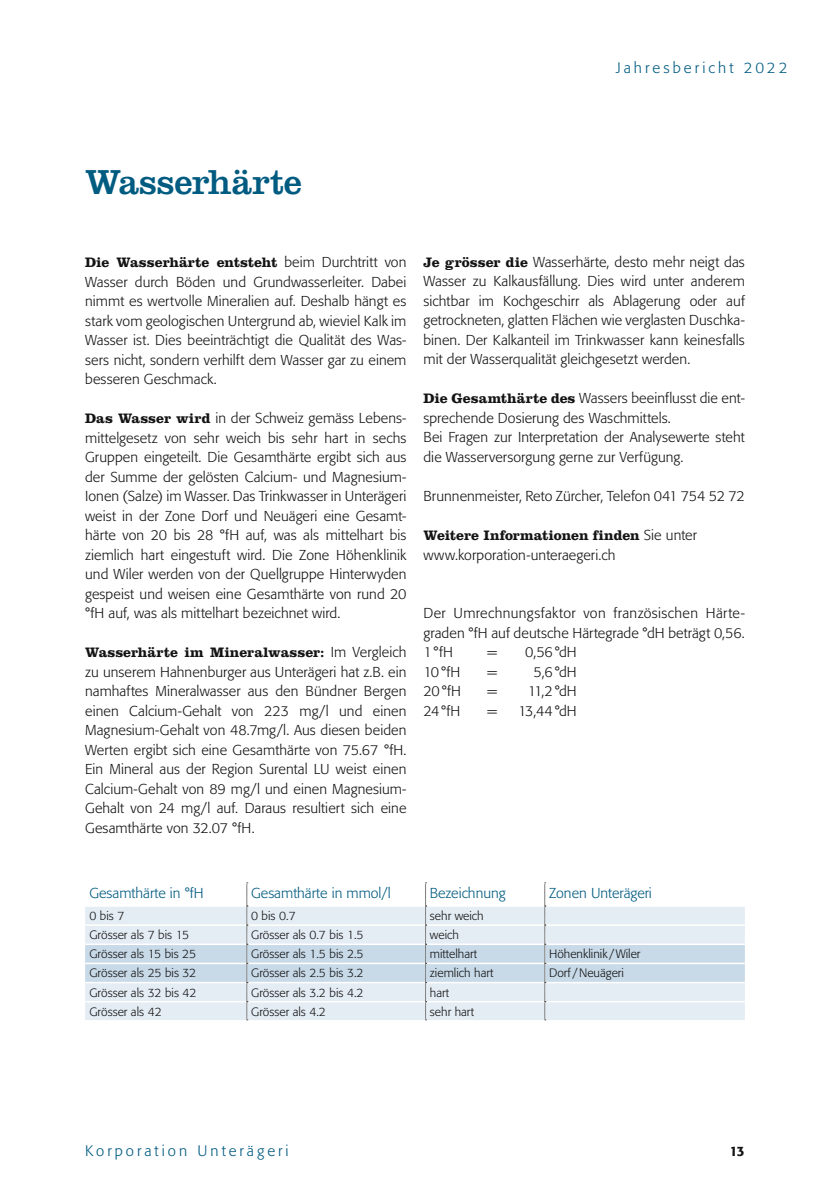
<style>
.page{position:relative;width:830px;height:1191px;background:#fff}
.page>*{position:absolute;margin:0;border:0;box-sizing:border-box;transform-origin:0 0}
.t1{font:36px "Clarendon LT Std";letter-spacing:-.005em;color:#005b81}
.t2{font:300 15px "Formata";letter-spacing:.2em;color:#005b81}
.t3{font:300 14.25px/19.5px "Formata";letter-spacing:.005em;color:#131413;text-align:justify}
.t4{font:700 14.25px "Clarendon LT Std";color:#131413}
.t5{font:300 14.25px "Formata";color:#005b81}
.t6{font:500 13.5px "Formata";color:#131413}
.t7{font:300 12px "Formata";color:#131413}
.s1{font-family:"Formata";font-weight:300}
.s2{font-family:"Clarendon LT Std";font-weight:700}
</style>
<div class="page">
<svg style="left:85px;top:882px;width:659px;height:138px"></svg>
<p class="t2" style="left:615px;top:59px;width:173px">Jahresbericht 2022</p>
<h1 class="t1" style="left:85px;top:161px;width:218px">Wasserhärte</h1>
<p class="t4" style="left:85px;top:254px;width:323px">Die Wasserhärte entsteht <span class="s1">beim Durchtritt von</span></p>
<p class="t3" style="left:85px;top:272px;width:323px">Wasser durch Böden und Grundwasserleiter. Dabei nimmt es wertvolle Mineralien auf. Deshalb hängt es stark vom geologischen Untergrund ab, wieviel Kalk im Wasser ist. Dies beeinträchtigt die Qualität des Was&shy;sers nicht, sondern verhilft dem Wasser gar zu einem besseren Geschmack.</p>
<p class="t3" style="left:85px;top:408px;width:323px"><span class="s2">Das Wasser wird</span> in der Schweiz gemäss Lebens&shy;mittelgesetz von sehr weich bis sehr hart in sechs Gruppen eingeteilt. Die Gesamthärte ergibt sich aus der Summe der gelösten Calcium- und Magnesium-Ionen (Salze) im Wasser. Das Trinkwasser in Unterägeri weist in der Zone Dorf und Neuägeri eine Gesamt&shy;härte von 20 bis 28 °fH auf, was als mittelhart bis ziemlich hart eingestuft wird. Die Zone Höhenklinik und Wiler werden von der Quellgruppe Hinterwyden gespeist und weisen eine Gesamthärte von rund 20 °fH auf, was als mittelhart bezeichnet wird.</p>
<p class="t4" style="left:85px;top:644px;width:323px">Wasserhärte im Mineralwasser: <span class="s1">Im Vergleich</span></p>
<p class="t3" style="left:85px;top:662px;width:323px">zu unserem Hahnenburger aus Unterägeri hat z.B. ein namhaftes Mineralwasser aus den Bündner Bergen einen Calcium-Gehalt von 223 mg/l und einen Magnesium-Gehalt von 48.7mg/l. Aus diesen beiden Werten ergibt sich eine Gesamthärte von 75.67 °fH.<br>Ein Mineral aus der Region Surental LU weist einen Calcium-Gehalt von 89 mg/l und einen Magnesium-Gehalt von 24 mg/l auf. Daraus resultiert sich eine Gesamthärte von 32.07 °fH.</p>
<p class="t3" style="left:423px;top:252px;width:323px"><span class="s2">Je grösser die</span> Wasserhärte, desto mehr neigt das Wasser zu Kalkausfällung. Dies wird unter anderem sichtbar im Kochgeschirr als Ablagerung oder auf getrockneten, glatten Flächen wie verglasten Duschka&shy;binen. Der Kalkanteil im Trinkwasser kann keinesfalls mit der Wasserqualität gleichgesetzt werden.</p>
<p class="t3" style="left:423px;top:389px;width:323px;text-align:left"><span class="s2">Die Gesamthärte des</span> Wassers beeinflusst die ent&shy;sprechende Dosierung des Waschmittels.<br>Bei Fragen zur Interpretation der Analysewerte steht die Wasserversorgung gerne zur Verfügung.</p>
<p class="t3" style="left:423px;top:486px;width:322px">Brunnenmeister, Reto Zürcher, Telefon 041 754 52 72</p>
<p class="t4" style="left:423px;top:526px;width:275px">Weitere Informationen finden <span class="s1">Sie unter</span></p>
<p class="t3" style="left:423px;top:545px;width:193px">www.korporation-unteraegeri.ch</p>
<p class="t3" style="left:423px;top:603px;width:323px">Der Umrechnungsfaktor von französischen Härte&shy;graden °fH auf deutsche Härtegrade °dH beträgt 0,56.<br>1°fH</p>
<p class="t3" style="left:487px;top:642px;width:11px">=</p>
<p class="t3" style="left:525px;top:642px;width:53px">0,56°dH</p>
<p class="t3" style="left:423px;top:662px;width:38px">10°fH</p>
<p class="t3" style="left:487px;top:662px;width:11px">=</p>
<p class="t3" style="left:533px;top:662px;width:45px">5,6°dH</p>
<p class="t3" style="left:423px;top:681px;width:39px">20°fH</p>
<p class="t3" style="left:487px;top:681px;width:11px">=</p>
<p class="t3" style="left:527px;top:681px;width:50px">11,2°dH</p>
<p class="t3" style="left:423px;top:701px;width:38px">24°fH</p>
<p class="t3" style="left:487px;top:701px;width:11px">=</p>
<p class="t3" style="left:517px;top:701px;width:60px">13,44°dH</p>
<p class="t5" style="left:89px;top:884px;width:116px">Gesamthärte in °fH</p>
<p class="t5" style="left:251px;top:884px;width:141px">Gesamthärte in mmol/l</p>
<p class="t5" style="left:429px;top:884px;width:77px">Bezeichnung</p>
<p class="t5" style="left:549px;top:884px;width:104px">Zonen Unterägeri</p>
<p class="t7" style="left:89px;top:908px;width:37px">0 bis 7</p>
<p class="t7" style="left:251px;top:908px;width:46px">0 bis 0.7</p>
<p class="t7" style="left:429px;top:908px;width:55px">sehr weich</p>
<p class="t7" style="left:89px;top:928px;width:101px">Grösser als 7 bis 15</p>
<p class="t7" style="left:251px;top:928px;width:114px">Grösser als 0.7 bis 1.5</p>
<p class="t7" style="left:429px;top:928px;width:31px">weich</p>
<p class="t7" style="left:89px;top:947px;width:108px">Grösser als 15 bis 25</p>
<p class="t7" style="left:251px;top:947px;width:114px">Grösser als 1.5 bis 2.5</p>
<p class="t7" style="left:429px;top:947px;width:49px">mittelhart</p>
<p class="t7" style="left:549px;top:947px;width:93px">Höhenklinik /Wiler</p>
<p class="t7" style="left:89px;top:966px;width:108px">Grösser als 25 bis 32</p>
<p class="t7" style="left:251px;top:966px;width:114px">Grösser als 2.5 bis 3.2</p>
<p class="t7" style="left:429px;top:966px;width:65px">ziemlich hart</p>
<p class="t7" style="left:549px;top:966px;width:76px">Dorf /Neuägeri</p>
<p class="t7" style="left:89px;top:985px;width:109px">Grösser als 32 bis 42</p>
<p class="t7" style="left:251px;top:985px;width:114px">Grösser als 3.2 bis 4.2</p>
<p class="t7" style="left:429px;top:985px;width:21px">hart</p>
<p class="t7" style="left:89px;top:1004px;width:74px">Grösser als 42</p>
<p class="t7" style="left:251px;top:1004px;width:76px">Grösser als 4.2</p>
<p class="t7" style="left:429px;top:1004px;width:46px">sehr hart</p>
<p class="t2" style="left:85px;top:1142px;width:205px">Korporation Unterägeri</p>
<p class="t6" style="left:729px;top:1142px;width:17px">13</p>
</div>
